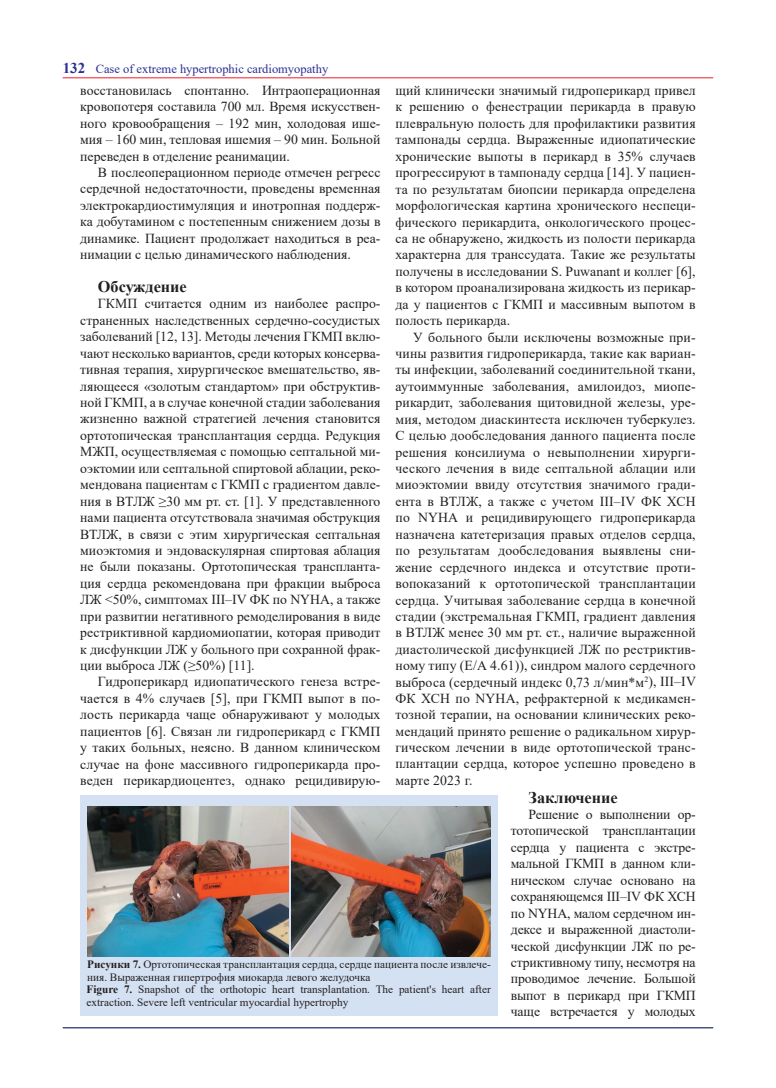
<style>
.page{position:relative;width:776px;height:1088px;background:#fff}
.page>*{position:absolute;margin:0;border:0;box-sizing:border-box;transform-origin:0 0}
.t1{font:700 16.25px "Times New Roman";color:#231f20}
.t2{font:13.75px/16.4px "Times New Roman";color:#231f20;text-align:justify}
.t3{font:12.5px "Times New Roman";color:#2e3092}
.t4{font:11.25px/12.5px "Times New Roman";color:#231f20}
.s1{font-weight:700;font-size:15px}
.s2{font-weight:700}
</style>
<div class="page">
<hr style="left:63px;top:78px;width:650px;height:1px;background:#ee1d23">
<hr style="left:63px;top:1027px;width:650px;height:1px;background:#283071">
<div style="left:80px;top:795px;width:417px;height:221px;background:#d4e1f2"></div>
<img style="left:87px;top:806px;width:202px;height:151px">
<img style="left:291px;top:806px;width:200px;height:151px">
<p class="t3" style="left:63px;top:60px;width:267px"><span class="s1">132</span> Case of extreme hypertrophic cardiomyopathy</p>
<p class="t2" style="left:80px;top:82px;width:302px">восстановилась спонтанно. Интраоперационная кровопотеря составила 700 мл. Время искусствен&shy;ного кровообращения – 192 мин, холодовая ише&shy;мия – 160 мин, тепловая ишемия – 90 мин. Больной переведен в отделение реанимации.</p>
<p class="t2" style="left:80px;top:164px;width:302px;text-indent:18px">В послеоперационном периоде отмечен регресс сердечной недостаточности, проведены временная электрокардиостимуляция и инотропная поддерж&shy;ка добутамином с постепенным снижением дозы в динамике. Пациент продолжает находиться в реа&shy;нимации с целью динамического наблюдения.</p>
<p class="t1" style="left:98px;top:275px;width:90px">Обсуждение</p>
<p class="t2" style="left:80px;top:295px;width:302px;text-indent:18px">ГКМП считается одним из наиболее распро&shy;страненных наследственных сердечно-сосудистых заболеваний [12, 13]. Методы лечения ГКМП вклю&shy;чают несколько вариантов, среди которых консерва&shy;тивная терапия, хирургическое вмешательство, яв&shy;ляющееся «золотым стандартом» при обструктив&shy;ной ГКМП, а в случае конечной стадии заболевания жизненно важной стратегией лечения становится ортотопическая трансплантация сердца. Редукция МЖП, осуществляемая с помощью септальной ми&shy;оэктомии или септальной спиртовой аблации, реко&shy;мендована пациентам с ГКМП с градиентом давле&shy;ния в ВТЛЖ ≥30 мм рт. ст. [1]. У представленного нами пациента отсутствовала значимая обструкция ВТЛЖ, в связи с этим хирургическая септальная миоэктомия и эндоваскулярная спиртовая аблация не были показаны. Ортотопическая транспланта&shy;ция сердца рекомендована при фракции выброса ЛЖ &lt;50%, симптомах III–IV ФК по NYHA, а также при развитии негативного ремоделирования в виде рестриктивной кардиомиопатии, которая приводит к дисфункции ЛЖ у больного при сохранной фрак&shy;ции выброса ЛЖ (≥50%) [11].</p>
<p class="t2" style="left:80px;top:673px;width:302px;text-indent:18px">Гидроперикард идиопатического генеза встре&shy;чается в 4% случаев [5], при ГКМП выпот в по&shy;лость перикарда чаще обнаруживают у молодых пациентов [6]. Связан ли гидроперикард с ГКМП у таких больных, неясно. В данном клиническом случае на фоне массивного гидроперикарда про&shy;веден перикардиоцентез, однако рецидивирую-</p>
<p class="t2" style="left:395px;top:82px;width:302px">щий клинически значимый гидроперикард привел к решению о фенестрации перикарда в правую плевральную полость для профилактики развития тампонады сердца. Выраженные идиопатические хронические выпоты в перикард в 35% случаев прогрессируют в тампонаду сердца [14]. У пациен&shy;та по результатам биопсии перикарда определена морфологическая картина хронического неспеци&shy;фического перикардита, онкологического процес&shy;са не обнаружено, жидкость из полости перикарда характерна для транссудата. Такие же результаты получены в исследовании S. Puwanant и коллег [6], в котором проанализирована жидкость из перикар&shy;да у пациентов с ГКМП и массивным выпотом в полость перикарда.</p>
<p class="t2" style="left:395px;top:328px;width:302px;text-indent:18px">У больного были исключены возможные при&shy;чины развития гидроперикарда, такие как вариан&shy;ты инфекции, заболеваний соединительной ткани, аутоиммунные заболевания, амилоидоз, миопе&shy;рикардит, заболевания щитовидной железы, уре&shy;мия, методом диаскинтеста исключен туберкулез.<br>С целью дообследования данного пациента после решения консилиума о невыполнении хирурги&shy;ческого лечения в виде септальной аблации или миоэктомии ввиду отсутствия значимого гради&shy;ента в ВТЛЖ, а также с учетом III–IV ФК ХСН по NYHA и рецидивирующего гидроперикарда назначена катетеризация правых отделов сердца, по результатам дообследования выявлены сни&shy;жение сердечного индекса и отсутствие проти&shy;вопоказаний к ортотопической трансплантации сердца. Учитывая заболевание сердца в конечной стадии (экстремальная ГКМП, градиент давления в ВТЛЖ менее 30 мм рт. ст., наличие выраженной диастолической дисфункцией ЛЖ по рестриктив&shy;ному типу (Е/А 4.61)), синдром малого сердечного выброса (сердечный индекс 0,73 л/мин*м<sup>2</sup>), III–IV ФК ХСН по NYHA, рефрактерной к медикамен&shy;тозной терапии, на основании клинических реко&shy;мендаций принято решение о радикальном хирур&shy;гическом лечении в виде ортотопической транс&shy;плантации сердца, которое успешно проведено в марте 2023 г.</p>
<p class="t4" style="left:87px;top:958px;width:406px"><span class="s2">Рисунки 7.</span> Ортотопическая трансплантация сердца, сердце пациента после извлече&shy;ния. Выраженная гипертрофия миокарда левого желудочка<br><span class="s2">Figure 7.</span> Snapshot of the orthotopic heart transplantation. The patient's heart after extraction. Severe left ventricular myocardial hypertrophy</p>
<p class="t1" style="left:529px;top:785px;width:91px">Заключение</p>
<p class="t2" style="left:511px;top:806px;width:186px;text-indent:18px">Решение о выполнении ор&shy;тотопической трансплантации сердца у пациента с экстре&shy;мальной ГКМП в данном кли&shy;ническом случае основано на сохраняющемся III–IV ФК ХСН по NYHA, малом сердечном ин&shy;дексе и выраженной диастоли&shy;ческой дисфункции ЛЖ по ре&shy;стриктивному типу, несмотря на проводимое лечение. Большой выпот в перикард при ГКМП чаще встречается у молодых</p>
</div>
